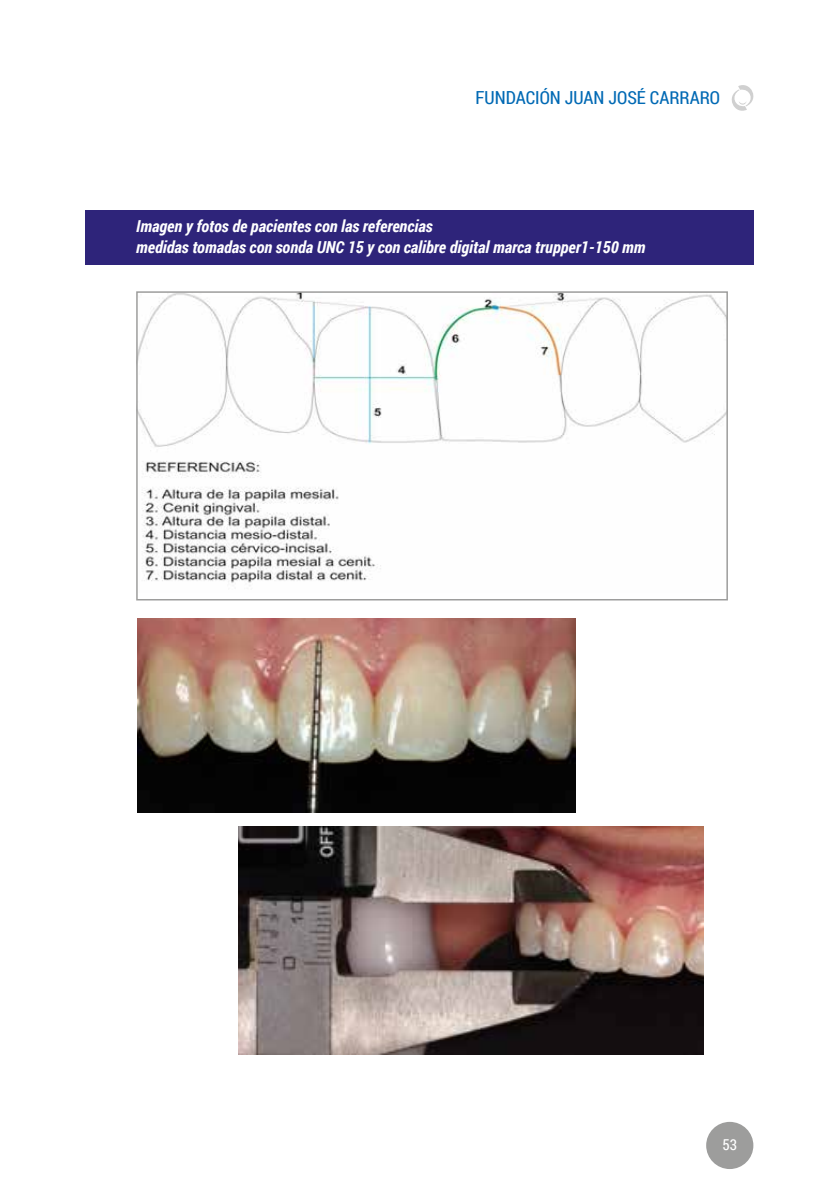
<style>
.page{position:relative;width:830px;height:1191px;background:#fff}
.page>*{position:absolute;margin:0;border:0;box-sizing:border-box;transform-origin:0 0}
.t1{font:18px "Roboto Condensed";color:#0069b4}
.t2{font:italic 700 16.5px/21px "Roboto Condensed";color:#fff}
.t3{font:15px "Roboto Condensed";color:#fff}
</style>
<div class="page">
<div style="left:705px;top:1121px;width:48px;height:48px;background:#9d9d9c;border-radius:50%"></div>
<svg style="left:731px;top:85px;width:23px;height:26px"></svg>
<div style="left:85px;top:210px;width:668px;height:55px;background:#2e247a"></div>
<img style="left:139px;top:294px;width:585px;height:292px">
<div style="left:136px;top:291px;width:591px;height:309px;border:2px solid #9d9d9c"></div>
<img style="left:137px;top:618px;width:438px;height:194px">
<img style="left:238px;top:826px;width:465px;height:228px">
<p class="t1" style="left:475px;top:85px;width:246px">FUNDACIÓN JUAN JOSÉ CARRARO</p>
<p class="t2" style="left:136px;top:215px;width:510px">Imagen y fotos de pacientes con las referencias<br>medidas tomadas con sonda UNC 15 y con calibre digital marca trupper1-150 mm</p>
<p class="t3" style="left:722px;top:1134px;width:16px">53</p>
</div>
